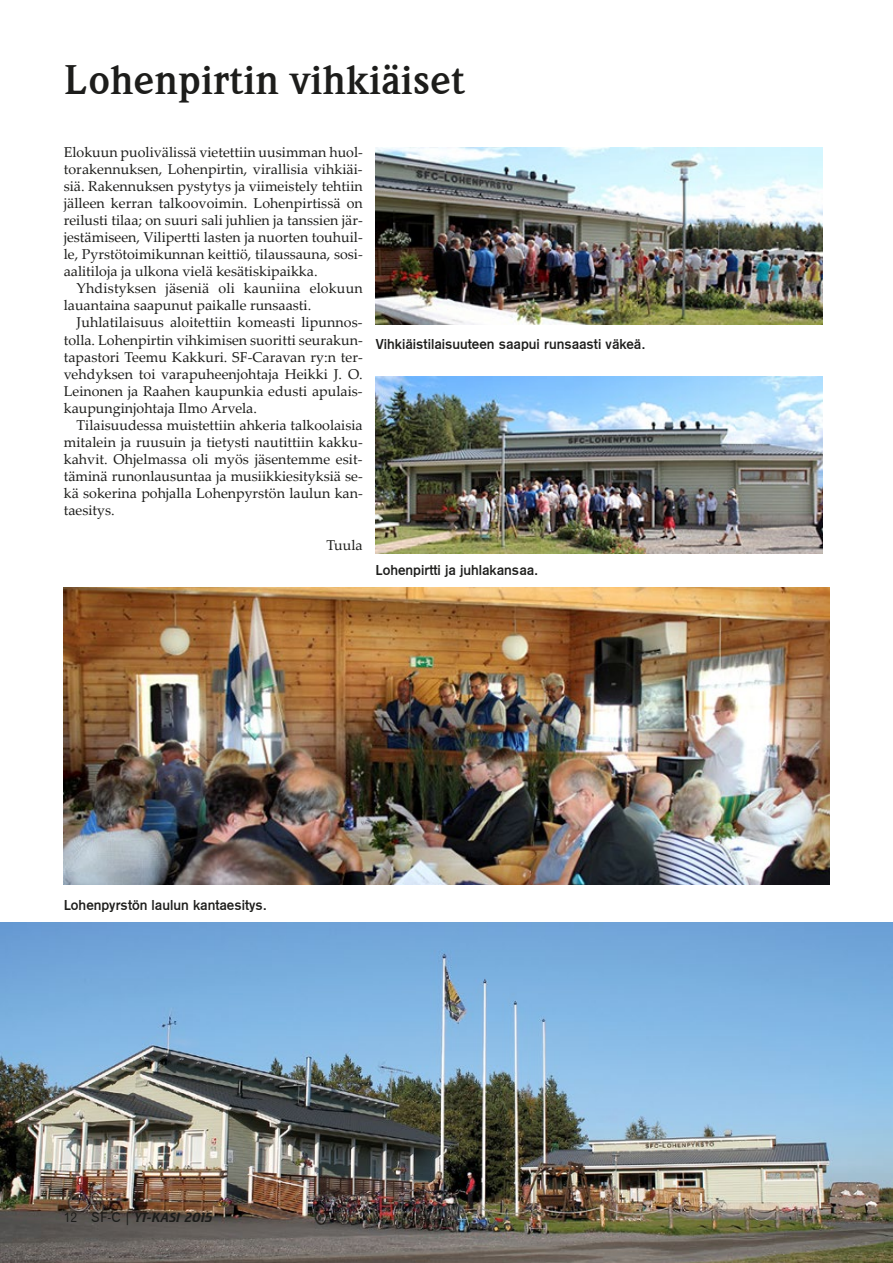
<style>
.page{position:relative;width:893px;height:1263px;background:#fff}
.page>*{position:absolute;margin:0;border:0;box-sizing:border-box;transform-origin:0 0}
.t1{font:700 42px "Weidemann IT Cby BT";color:#1d1d1b}
.t2{font:14.25px/17.1px "Palatino Linotype";color:#1d1d1b;text-align:justify}
.t3{font:14.25px "Gothic 725 BT Bold A";color:#1d1d1b}
.t4{font:italic 13.5px "Crillee BT";letter-spacing:.02em;color:#1d1d1b}
.s1{font-family:"Gothic 720 BT Roman B";font-style:normal}
</style>
<div class="page">
<img style="left:0;top:923px;width:893px;height:340px">
<img style="left:376px;top:377px;width:446px;height:176px">
<img style="left:376px;top:148px;width:446px;height:176px">
<img style="left:64px;top:588px;width:765px;height:296px">
<h1 class="t1" style="left:64px;top:54px;width:403px">Lohenpirtin vihkiäiset</h1>
<p class="t2" style="left:64px;top:143px;width:301px">Elokuun puolivälissä vietettiin uusimman huol&shy;torakennuksen, Lohenpirtin, virallisia vihkiäi&shy;siä. Rakennuksen pystytys ja viimeistely tehtiin jälleen kerran talkoovoimin. Lohenpirtissä on reilusti tilaa; on suuri sali juhlien ja tanssien jär&shy;jestämiseen, Vilipertti lasten ja nuorten touhuil&shy;le, Pyrstötoimikunnan keittiö, tilaussauna, sosi&shy;aalitiloja ja ulkona vielä kesätiskipaikka.</p>
<p class="t2" style="left:64px;top:279px;width:300px;text-indent:13px">Yhdistyksen jäseniä oli kauniina elokuun lauantaina saapunut paikalle runsaasti.</p>
<p class="t2" style="left:64px;top:313px;width:301px;text-indent:13px">Juhlatilaisuus aloitettiin komeasti lipunnos&shy;tolla. Lohenpirtin vihkimisen suoritti seurakun&shy;tapastori Teemu Kakkuri. SF-Caravan ry:n ter&shy;vehdyksen toi varapuheenjohtaja Heikki J. O.<br>Leinonen ja Raahen kaupunkia edusti apulais&shy;kaupunginjohtaja Ilmo Arvela.</p>
<p class="t2" style="left:64px;top:416px;width:300px;text-indent:13px">Tilaisuudessa muistettiin ahkeria talkoolaisia mitalein ja ruusuin ja tietysti nautittiin kakku&shy;kahvit. Ohjelmassa oli myös jäsentemme esit&shy;täminä runonlausuntaa ja musiikkiesityksiä se&shy;kä sokerina pohjalla Lohenpyrstön laulun kan&shy;taesitys.</p>
<p class="t2" style="left:326px;top:536px;width:38px">Tuula</p>
<p class="t3" style="left:376px;top:336px;width:272px">Vihkiäistilaisuuteen saapui runsaasti väkeä.</p>
<p class="t3" style="left:376px;top:562px;width:164px">Lohenpirtti ja juhlakansaa.</p>
<p class="t3" style="left:64px;top:897px;width:205px">Lohenpyrstön laulun kantaesitys.</p>
<p class="t4" style="left:64px;top:1209px;width:150px"><span class="s1">12 SF-C |</span> YT-KASI 2015</p>
</div>
